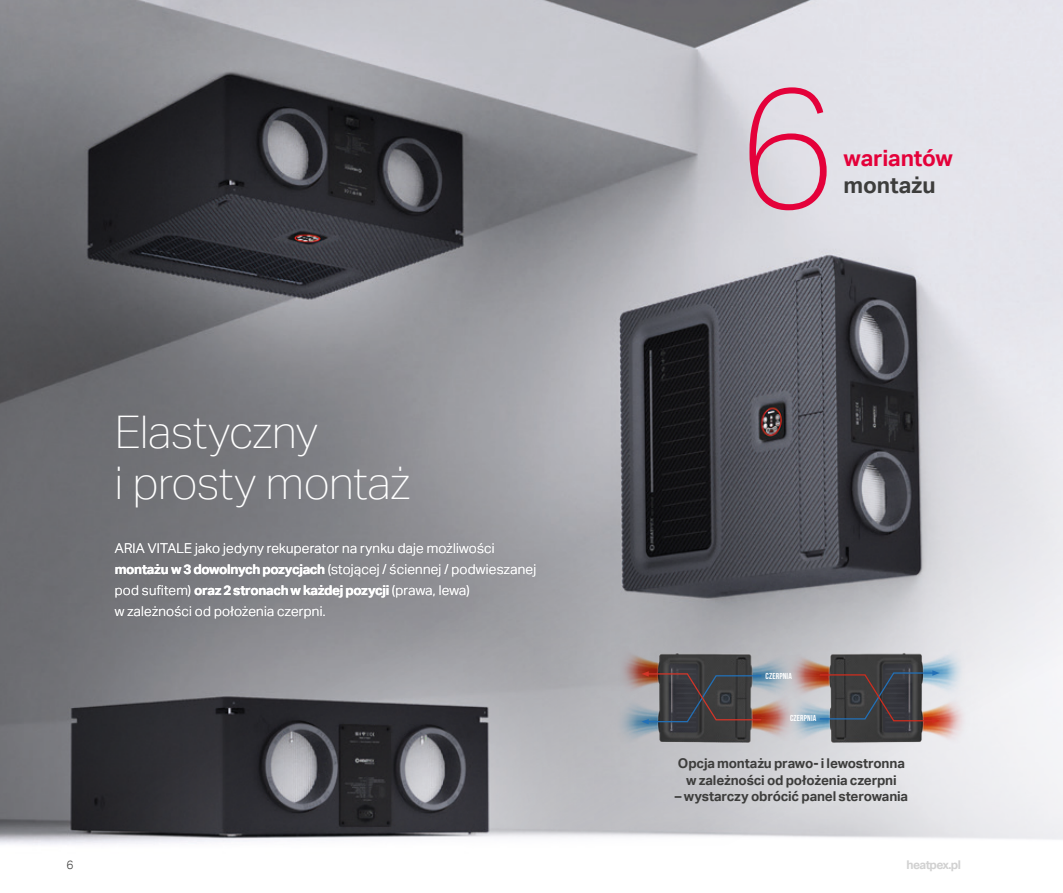
<style>
.page{position:relative;width:1063px;height:893px;background:#fff}
.page>*{position:absolute;margin:0;border:0;box-sizing:border-box;transform-origin:0 0}
.t1{font:100 168.75px "Aktiv Grotesk";color:#e4013a}
.t2{font:100 45px "Aktiv Grotesk";letter-spacing:-.01em;color:#fff}
.t3{font:700 22.5px "Aktiv Grotesk";letter-spacing:-.01em;color:#e4013a}
.t4{font:700 22.5px "Aktiv Grotesk";letter-spacing:-.005em;color:#3d3d3c}
.t5{font:300 13.5px/21px "Aktiv Grotesk";letter-spacing:.02em;color:#fff}
.t6{font:700 13.5px/16.5px "Aktiv Grotesk";letter-spacing:-.015em;color:#3d3d3c;text-align:center}
.t7{font:700 12px "Aktiv Grotesk";letter-spacing:-.05em;color:#d1d1d1}
.t8{font:300 12px "Aktiv Grotesk";color:#3d3d3c}
.t9{font:700 8.7px "Bebas Neue";letter-spacing:.015em;color:#fff}
.s1{font-weight:700}
</style>
<div class="page">
<img style="left:0;top:0;width:1063px;height:845px">
<img style="left:560px;top:620px;width:460px;height:154px">
<img style="left:792px;top:640px;width:153px;height:124px">
<img style="left:636px;top:640px;width:153px;height:124px">
<svg style="left:818px;top:670px;width:122px;height:53px;background:#5e585b"></svg>
<svg style="left:641px;top:671px;width:122px;height:53px;background:#575255"></svg>
<p class="t2" style="left:115px;top:407px;width:205px">Elastyczny</p>
<p class="t2" style="left:115px;top:458px;width:297px">i prosty montaż</p>
<p class="t5" style="left:115px;top:537px;width:423px">ARIA VITALE jako jedyny rekuperator na rynku daje możliwości <span class="s1">montażu w 3 dowolnych pozycjach</span> (stojącej / ściennej / podwieszanej pod sufitem) <span class="s1">oraz 2 stronach w każdej pozycji</span> (prawa, lewa)<br>w zależności od położenia czerpni.</p>
<p class="t1" style="left:737px;top:53px;width:101px">6</p>
<p class="t3" style="left:844px;top:145px;width:111px">wariantów</p>
<p class="t4" style="left:844px;top:172px;width:93px">montażu</p>
<p class="t9" style="left:766px;top:671px;width:28px">CZERPNIA</p>
<p class="t9" style="left:790px;top:713px;width:28px">CZERPNIA</p>
<p class="t6" style="left:678px;top:755px;width:228px">Opcja montażu prawo- i lewostronna w zależności od położenia czerpni</p>
<p class="t6" style="left:675px;top:788px;width:235px">– wystarczy obrócić panel sterowania</p>
<p class="t8" style="left:67px;top:858px;width:9px">6</p>
<p class="t7" style="left:907px;top:858px;width:56px">heatpex.pl</p>
</div>
